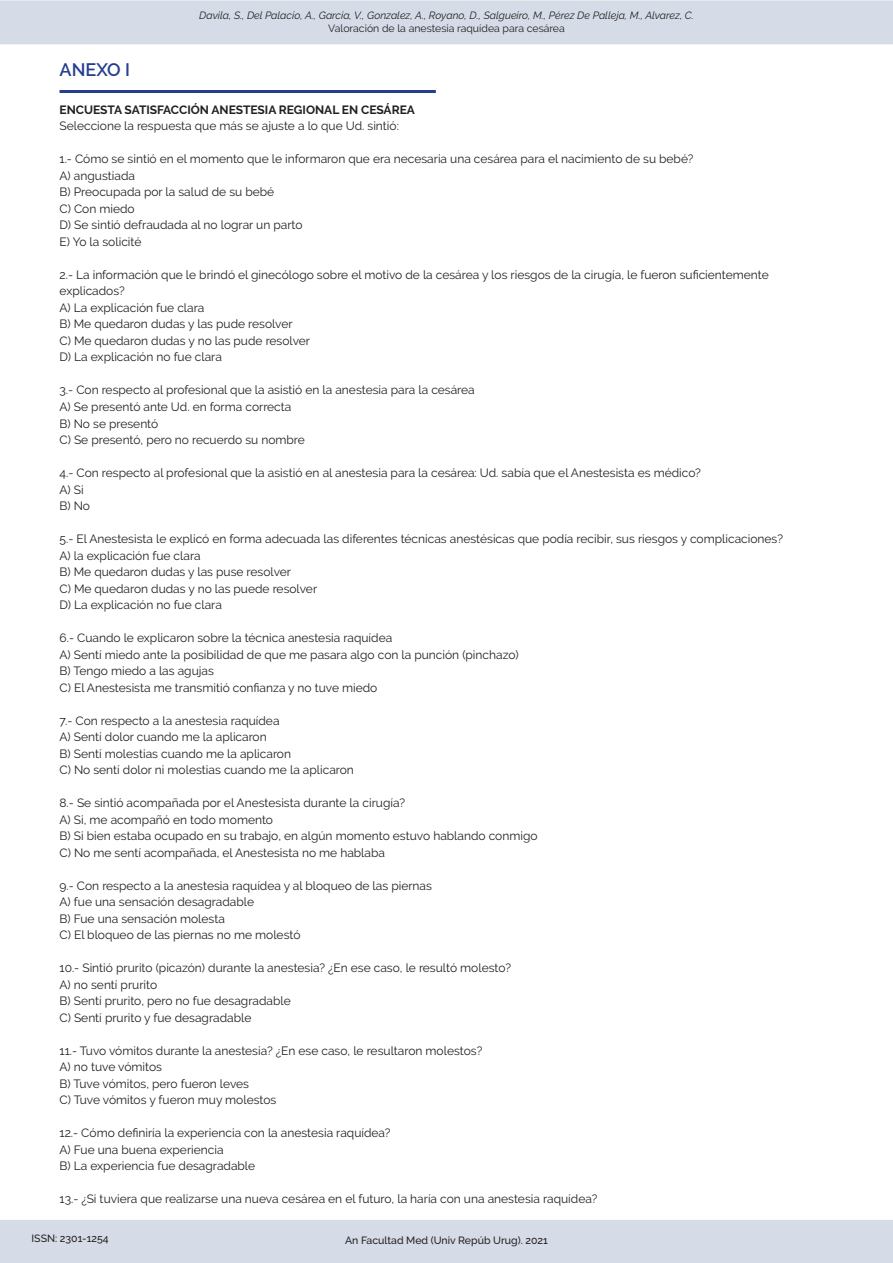
<style>
.page{position:relative;width:893px;height:1263px;background:#fff}
.page>*{position:absolute;margin:0;border:0;box-sizing:border-box;transform-origin:0 0}
.t1{font:600 18px "Raleway";color:#253f8e}
.t2{font:12px/16.5px "Raleway";color:#231f20}
.t3{font:700 12px "Raleway";color:#231f20}
.t4{font:italic 10.5px "Raleway";color:#231f20}
.t5{font:500 10.5px "Raleway";color:#231f20}
.t6{font:10.5px "Raleway";color:#231f20}
</style>
<div class="page">
<div style="left:0;top:1220px;width:893px;height:43px;background:#d5dce8"></div>
<div style="left:0;top:0;width:893px;height:44px;background:#d5dce8;border:2px solid #d5dce8"></div>
<hr style="left:60px;top:90px;width:376px;height:3px;background:#253f8e">
<svg style="left:0;top:0;width:1px;height:44px"></svg>
<p class="t4" style="left:199px;top:9px;width:496px">Davila, S., Del Palacio, A., Garcia, V., Gonzalez, A., Royano, D., Salgueiro, M., Pérez De Palleja, M., Alvarez, C.</p>
<p class="t6" style="left:328px;top:23px;width:238px">Valoración de la anestesia raquídea para cesárea</p>
<p class="t1" style="left:60px;top:60px;width:72px">ANEXO I</p>
<p class="t3" style="left:60px;top:103px;width:357px">ENCUESTA SATISFACCIÓN ANESTESIA REGIONAL EN CESÁREA</p>
<p class="t2" style="left:60px;top:118px;width:341px">Seleccione la respuesta que más se ajuste a lo que Ud. sintió:</p>
<p class="t2" style="left:60px;top:151px;width:636px">1.- Cómo se sintió en el momento que le informaron que era necesaria una cesárea para el nacimiento de su bebé?</p>
<p class="t2" style="left:60px;top:167px;width:77px">A) angustiada</p>
<p class="t2" style="left:60px;top:184px;width:216px">B) Preocupada por la salud de su bebé</p>
<p class="t2" style="left:60px;top:200px;width:77px">C) Con miedo</p>
<p class="t2" style="left:60px;top:217px;width:245px">D) Se sintió defraudada al no lograr un parto</p>
<p class="t2" style="left:60px;top:233px;width:83px">E) Yo la solicité</p>
<p class="t2" style="left:60px;top:266px;width:711px">2.- La información que le brindó el ginecólogo sobre el motivo de la cesárea y los riesgos de la cirugía, le fueron suficientemente explicados?</p>
<p class="t2" style="left:60px;top:299px;width:146px">A) La explicación fue clara</p>
<p class="t2" style="left:60px;top:316px;width:235px">B) Me quedaron dudas y las pude resolver</p>
<p class="t2" style="left:60px;top:332px;width:252px">C) Me quedaron dudas y no las pude resolver</p>
<p class="t2" style="left:60px;top:349px;width:164px">D) La explicación no fue clara</p>
<p class="t2" style="left:60px;top:382px;width:417px">3.- Con respecto al profesional que la asistió en la anestesia para la cesárea</p>
<p class="t2" style="left:60px;top:398px;width:233px">A) Se presentó ante Ud. en forma correcta</p>
<p class="t2" style="left:60px;top:415px;width:100px">B) No se presentó</p>
<p class="t2" style="left:60px;top:431px;width:247px">C) Se presentó, pero no recuerdo su nombre</p>
<p class="t2" style="left:60px;top:464px;width:643px">4.- Con respecto al profesional que la asistió en al anestesia para la cesárea: Ud. sabía que el Anestesista es médico?</p>
<p class="t2" style="left:60px;top:481px;width:26px">A) Si</p>
<p class="t2" style="left:60px;top:497px;width:32px">B) No</p>
<p class="t2" style="left:60px;top:530px;width:725px">5.- El Anestesista le explicó en forma adecuada las diferentes técnicas anestésicas que podía recibir, sus riesgos y complicaciones?</p>
<p class="t2" style="left:60px;top:547px;width:143px">A) la explicación fue clara</p>
<p class="t2" style="left:60px;top:563px;width:233px">B) Me quedaron dudas y las puse resolver</p>
<p class="t2" style="left:60px;top:580px;width:259px">C) Me quedaron dudas y no las puede resolver</p>
<p class="t2" style="left:60px;top:596px;width:164px">D) La explicación no fue clara</p>
<p class="t2" style="left:60px;top:629px;width:334px">6.- Cuando le explicaron sobre la técnica anestesia raquídea</p>
<p class="t2" style="left:60px;top:646px;width:460px">A) Sentí miedo ante la posibilidad de que me pasara algo con la punción (pinchazo)</p>
<p class="t2" style="left:60px;top:662px;width:156px">B) Tengo miedo a las agujas</p>
<p class="t2" style="left:60px;top:679px;width:319px">C) El Anestesista me transmitió confianza y no tuve miedo</p>
<p class="t2" style="left:60px;top:712px;width:221px">7.- Con respecto a la anestesia raquídea</p>
<p class="t2" style="left:60px;top:728px;width:209px">A) Sentí dolor cuando me la aplicaron</p>
<p class="t2" style="left:60px;top:745px;width:233px">B) Sentí molestias cuando me la aplicaron</p>
<p class="t2" style="left:60px;top:761px;width:296px">C) No sentí dolor ni molestias cuando me la aplicaron</p>
<p class="t2" style="left:60px;top:794px;width:347px">8.- Se sintió acompañada por el Anestesista durante la cirugía?</p>
<p class="t2" style="left:60px;top:811px;width:215px">A) Si, me acompañó en todo momento</p>
<p class="t2" style="left:60px;top:827px;width:480px">B) Si bien estaba ocupado en su trabajo, en algún momento estuvo hablando conmigo</p>
<p class="t2" style="left:60px;top:844px;width:327px">C) No me sentí acompañada, el Anestesista no me hablaba</p>
<p class="t2" style="left:60px;top:877px;width:374px">9.- Con respecto a la anestesia raquídea y al bloqueo de las piernas</p>
<p class="t2" style="left:60px;top:893px;width:196px">A) fue una sensación desagradable</p>
<p class="t2" style="left:60px;top:910px;width:167px">B) Fue una sensación molesta</p>
<p class="t2" style="left:60px;top:926px;width:242px">C) El bloqueo de las piernas no me molestó</p>
<p class="t2" style="left:60px;top:959px;width:453px">10.- Sintió prurito (picazón) durante la anestesia? ¿En ese caso, le resultó molesto?</p>
<p class="t2" style="left:60px;top:976px;width:99px">A) no sentí prurito</p>
<p class="t2" style="left:60px;top:992px;width:233px">B) Sentí prurito, pero no fue desagradable</p>
<p class="t2" style="left:60px;top:1009px;width:193px">C) Sentí prurito y fue desagradable</p>
<p class="t2" style="left:60px;top:1042px;width:424px">11.- Tuvo vómitos durante la anestesia? ¿En ese caso, le resultaron molestos?</p>
<p class="t2" style="left:60px;top:1058px;width:104px">A) no tuve vómitos</p>
<p class="t2" style="left:60px;top:1075px;width:191px">B) Tuve vómitos, pero fueron leves</p>
<p class="t2" style="left:60px;top:1091px;width:218px">C) Tuve vómitos y fueron muy molestos</p>
<p class="t2" style="left:60px;top:1124px;width:333px">12.- Cómo definiría la experiencia con la anestesia raquídea?</p>
<p class="t2" style="left:60px;top:1141px;width:166px">A) Fue una buena experiencia</p>
<p class="t2" style="left:60px;top:1157px;width:197px">B) La experiencia fue desagradable</p>
<p class="t2" style="left:60px;top:1190px;width:539px">13.- ¿Si tuviera que realizarse una nueva cesárea en el futuro, la haría con una anestesia raquídea?</p>
<p class="t5" style="left:32px;top:1232px;width:79px">ISSN: 2301-1254</p>
<p class="t5" style="left:345px;top:1234px;width:204px">An Facultad Med (Univ Repúb Urug). 2021</p>
</div>
